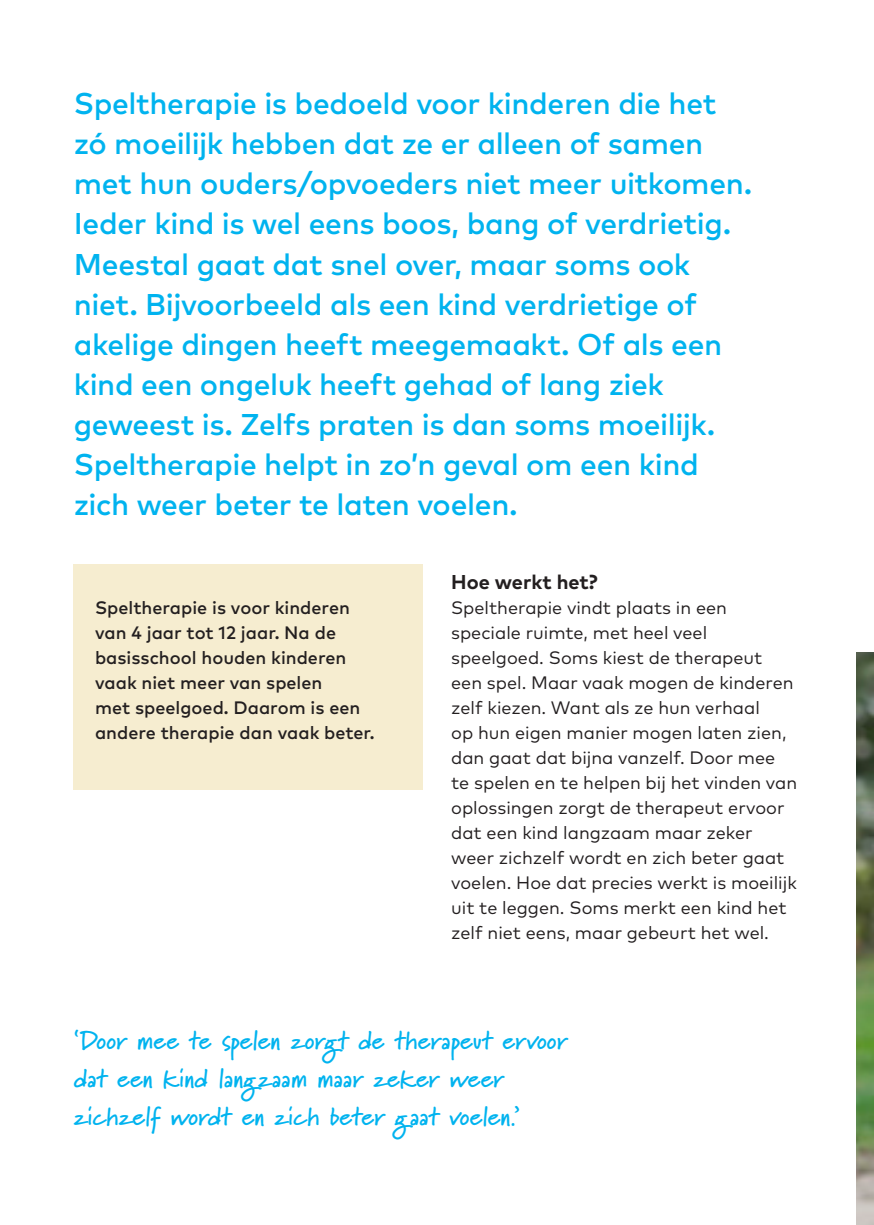
<style>
.page{position:relative;width:874px;height:1225px;background:#fff}
.page>*{position:absolute;margin:0;border:0;box-sizing:border-box;transform-origin:0 0}
.t1{font:500 30px/40px "Mark OT";letter-spacing:-.01em;color:#00b3ef}
._05_quote{font:700 26px/38px "Marydale";color:#00b3ef}
._02_subkop{font:700 20px "Mark OT";color:#231f20}
._01_platte_tekst{font:18px/25px "Mark OT";color:#231f20}
._01_platte_tekst-2{font:500 18px/25px "Mark OT";color:#231f20}
</style>
<div class="page">
<div style="left:74px;top:565px;width:348px;height:225px;background:#f6edd0"></div>
<img style="left:856px;top:652px;width:17px;height:573px">
<p class="t1" style="left:74px;top:83px;width:679px">Speltherapie is bedoeld voor kinderen die het zó moeilijk hebben dat ze er alleen of samen met hun ouders/opvoeders niet meer uitkomen.<br>Ieder kind is wel eens boos, bang of verdrietig.<br>Meestal gaat dat snel over, maar soms ook niet. Bijvoorbeeld als een kind verdrietige of akelige dingen heeft meegemaakt. Of als een kind een ongeluk heeft gehad of lang ziek geweest is. Zelfs praten is dan soms moeilijk.<br>Speltherapie helpt in zo’n geval om een kind zich weer beter te laten voelen.</p>
<p class="_01_platte_tekst-2" style="left:95px;top:595px;width:256px">Speltherapie is voor kinderen van 4 jaar tot 12 jaar. Na de basisschool houden kinderen vaak niet meer van spelen</p>
<p class="_01_platte_tekst-2" style="left:95px;top:695px;width:281px">met speelgoed. Daarom is een andere therapie dan vaak beter.</p>
<p class="_02_subkop" style="left:451px;top:569px;width:148px">Hoe werkt het?</p>
<p class="_01_platte_tekst" style="left:451px;top:595px;width:347px">Speltherapie vindt plaats in een speciale ruimte, met heel veel speelgoed. Soms kiest de therapeut een spel. Maar vaak mogen de kinderen zelf kiezen. Want als ze hun verhaal<br>op hun eigen manier mogen laten zien, dan gaat dat bijna vanzelf. Door mee te spelen en te helpen bij het vinden van oplossingen zorgt de therapeut ervoor dat een kind langzaam maar zeker weer zichzelf wordt en zich beter gaat voelen. Hoe dat precies werkt is moeilijk uit te leggen. Soms merkt een kind het zelf niet eens, maar gebeurt het wel.</p>
<p class="_05_quote" style="left:74px;top:1021px;width:495px">‘Door mee te spelen zorgt de therapeut ervoor dat een kind langzaam maar zeker weer zichzelf wordt en zich beter gaat voelen.’</p>
</div>
